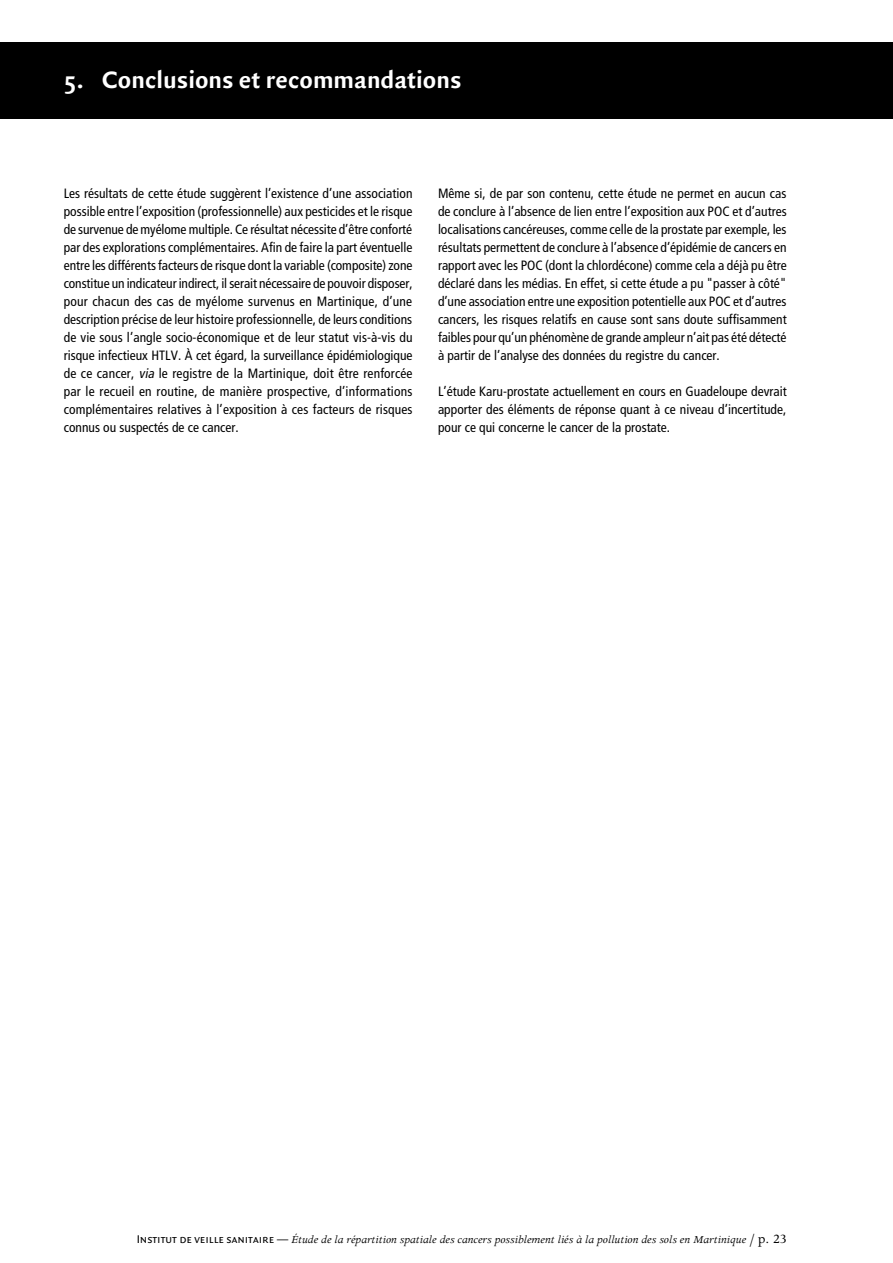
<style>
.page{position:relative;width:893px;height:1263px;background:#fff}
.page>*{position:absolute;margin:0;border:0;box-sizing:border-box;transform-origin:0 0}
.t1{font:700 25.5px "Quadraat Sans";color:#fff}
.t2{font:condensed 13.5px/18px "Frutiger LT Std";color:#000;text-align:justify}
.t3{font:italic 12px "Apollo";color:#000}
.s1{font-style:italic}
.s2{font-family:"Quadraat Sans Caps";font-style:normal}
.s3{font-style:normal;font-size:14.25px}
</style>
<div class="page">
<div style="left:0;top:43px;width:893px;height:76px;background:#000"></div>
<h1 class="t1" style="left:64px;top:65px;width:399px">5. Conclusions et recommandations</h1>
<p class="t2" style="left:64px;top:184px;width:350px">Les résultats de cette étude suggèrent l’existence d’une association possible entre l’exposition (professionnelle) aux pesticides et le risque de survenue de myélome multiple. Ce résultat nécessite d’être conforté par des explorations complémentaires. Afin de faire la part éventuelle entre les différents facteurs de risque dont la variable (composite) zone constitue un indicateur indirect, il serait nécessaire de pouvoir disposer, pour chacun des cas de myélome survenus en Martinique, d’une description précise de leur histoire professionnelle, de leurs conditions de vie sous l’angle socio-économique et de leur statut vis-à-vis du risque infectieux HTLV. À cet égard, la surveillance épidémiologique de ce cancer, <span class="s1">via</span> le registre de la Martinique, doit être renforcée par le recueil en routine, de manière prospective, d’informations complémentaires relatives à l’exposition à ces facteurs de risques connus ou suspectés de ce cancer.</p>
<p class="t2" style="left:438px;top:184px;width:350px">Même si, de par son contenu, cette étude ne permet en aucun cas de conclure à l’absence de lien entre l’exposition aux POC et d’autres localisations cancéreuses, comme celle de la prostate par exemple, les résultats permettent de conclure à l’absence d’épidémie de cancers en rapport avec les POC (dont la chlordécone) comme cela a déjà pu être déclaré dans les médias. En effet, si cette étude a pu "passer à côté" d’une association entre une exposition potentielle aux POC et d’autres cancers, les risques relatifs en cause sont sans doute suffisamment faibles pour qu’un phénomène de grande ampleur n’ait pas été détecté à partir de l’analyse des données du registre du cancer.</p>
<p class="t2" style="left:438px;top:382px;width:350px">L’étude Karu-prostate actuellement en cours en Guadeloupe devrait apporter des éléments de réponse quant à ce niveau d’incertitude, pour ce qui concerne le cancer de la prostate.</p>
<p class="t3" style="left:137px;top:1233px;width:651px"><span class="s2">Institut de veille sanitaire —</span> Étude de la répartition spatiale des cancers possiblement liés à la pollution des sols en Martinique <span class="s3">/ p. 23</span></p>
</div>
